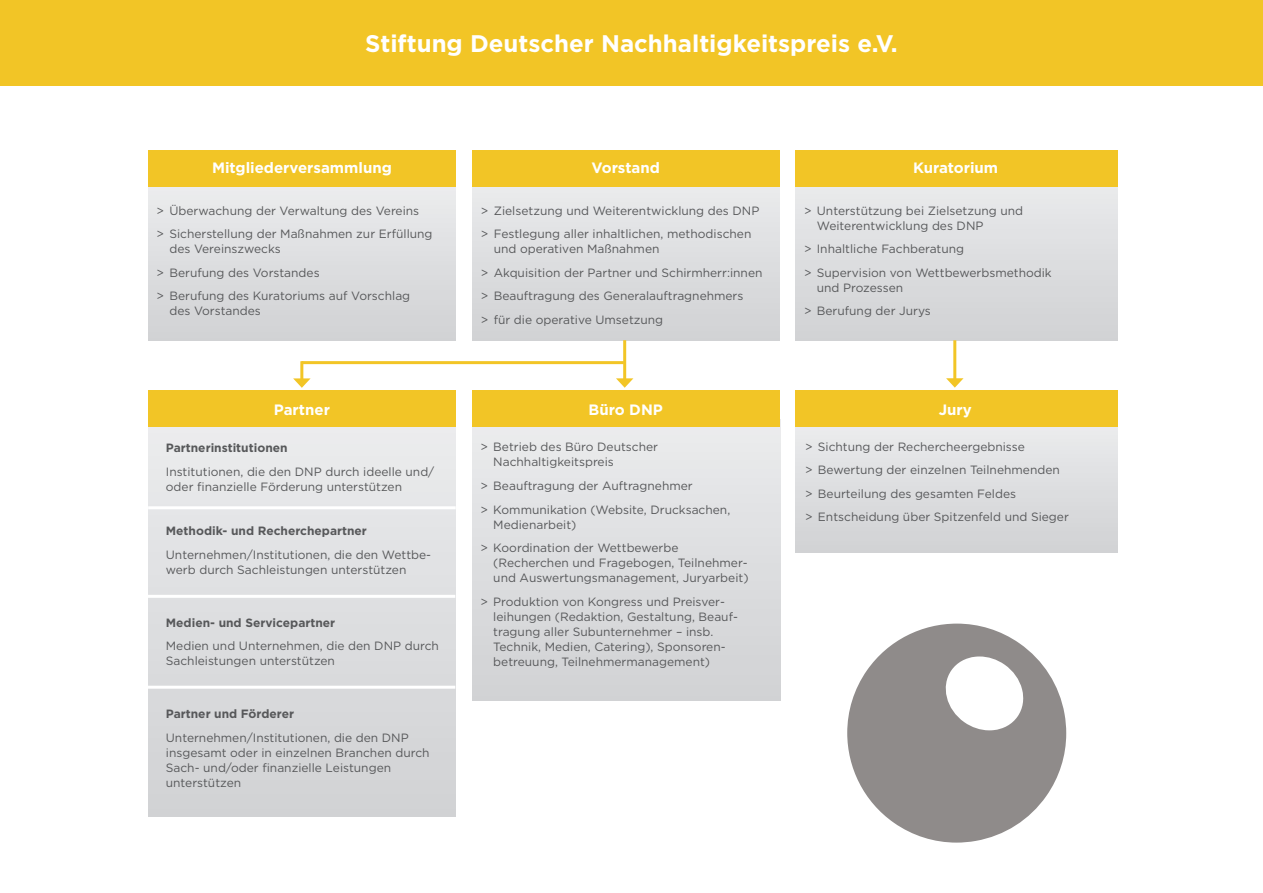
<style>
.page{position:relative;width:1263px;height:893px;background:#fff}
.page>*{position:absolute;margin:0;border:0;box-sizing:border-box;transform-origin:0 0}
.t1{font:700 24px "Gotham";color:#fff}
.t2{font:700 15px "Gotham";color:#fff}
.t3{font:12px/23.5px "Gotham";color:#57585a}
.t4{font:700 12px "Gotham";color:#57585a}
</style>
<div class="page">
<div style="left:148px;top:423px;width:308px;height:393px;background:linear-gradient(to right,#dedfe0,#dedfe0)"></div>
<div style="left:148px;top:187px;width:308px;height:153px;background:linear-gradient(to right,#dedfe0,#dedfe0)"></div>
<div style="left:148px;top:150px;width:308px;height:36px;background:#f2c526"></div>
<div style="left:472px;top:179px;width:307px;height:161px;background:linear-gradient(to right,#dddee0,#dddee0)"></div>
<div style="left:472px;top:150px;width:307px;height:37px;background:#f2c526"></div>
<div style="left:795px;top:175px;width:323px;height:165px;background:#dcdddf"></div>
<div style="left:795px;top:150px;width:323px;height:37px;background:#f2c526"></div>
<hr style="left:623px;top:340px;width:3px;height:41px;background:#f2c526">
<svg style="left:616px;top:378px;width:17px;height:10px"></svg>
<hr style="left:300px;top:361px;width:3px;height:20px;background:#f2c526">
<svg style="left:293px;top:378px;width:18px;height:10px"></svg>
<hr style="left:301px;top:361px;width:323px;height:3px;background:#f2c526">
<hr style="left:953px;top:340px;width:3px;height:41px;background:#f2c526">
<svg style="left:946px;top:378px;width:17px;height:10px"></svg>
<div style="left:148px;top:390px;width:308px;height:36px;background:#f2c526"></div>
<div style="left:472px;top:420px;width:308px;height:281px;background:linear-gradient(to bottom,#ebebe7,#d0d2d6)"></div>
<div style="left:472px;top:390px;width:307px;height:36px;background:#f2c526"></div>
<div style="left:795px;top:423px;width:323px;height:129px;background:linear-gradient(to right,#dedfe0,#dedfe0)"></div>
<div style="left:795px;top:390px;width:323px;height:36px;background:#f2c526"></div>
<div style="left:0;top:0;width:1263px;height:85px;background:#f2c526"></div>
<svg style="left:847px;top:624px;width:219px;height:219px;fill:#8f8b8a"></svg>
<hr style="left:148px;top:506px;width:308px;height:3px;background:#fff">
<hr style="left:148px;top:595px;width:307px;height:3px;background:#fff">
<hr style="left:148px;top:686px;width:307px;height:3px;background:#fff">
<h1 class="t1" style="left:365px;top:28px;width:534px">Stiftung Deutscher Nachhaltigkeitspreis e.V.</h1>
<p class="t2" style="left:212px;top:158px;width:181px">Mitgliederversammlung</p>
<p class="t2" style="left:591px;top:158px;width:70px">Vorstand</p>
<p class="t2" style="left:913px;top:158px;width:87px">Kuratorium</p>
<p class="t3" style="left:157px;top:198px;width:277px">&gt; Überwachung der Verwaltung des Vereins<br>&gt; Sicherstellung der Maßnahmen zur Erfüllung</p>
<p class="t3" style="left:157px;top:237px;width:255px;text-indent:13px">des Vereinszwecks<br>&gt; Berufung des Vorstandes<br>&gt; Berufung des Kuratoriums auf Vorschlag</p>
<p class="t3" style="left:169px;top:299px;width:93px">des Vorstandes</p>
<p class="t2" style="left:274px;top:399px;width:58px">Partner</p>
<p class="t4" style="left:166px;top:440px;width:123px">Partnerinstitutionen</p>
<p class="t3" style="left:166px;top:464px;width:270px;line-height:15px">Institutionen, die den DNP durch ideelle und/ oder finanzielle Förderung unterstützen</p>
<p class="t4" style="left:166px;top:523px;width:203px">Methodik- und Recherchepartner</p>
<p class="t3" style="left:166px;top:547px;width:267px;line-height:15px">Unternehmen/Institutionen, die den Wettbe&shy;werb durch Sachleistungen unterstützen</p>
<p class="t4" style="left:166px;top:615px;width:171px">Medien- und Servicepartner</p>
<p class="t3" style="left:166px;top:638px;width:275px;line-height:15px">Medien und Unternehmen, die den DNP durch<br>Sachleistungen unterstützen</p>
<p class="t4" style="left:166px;top:706px;width:130px">Partner und Förderer</p>
<p class="t3" style="left:166px;top:730px;width:265px;line-height:15px">Unternehmen/Institutionen, die den DNP insgesamt oder in einzelnen Branchen durch Sach- und/oder finanzielle Leistungen unterstützen</p>
<p class="t3" style="left:481px;top:198px;width:280px">&gt; Zielsetzung und Weiterentwicklung des DNP &gt; Festlegung aller inhaltlichen, methodischen</p>
<p class="t3" style="left:481px;top:237px;width:283px;text-indent:13px">und operativen Maßnahmen<br>&gt; Akquisition der Partner und Schirmherr:innen &gt; Beauftragung des Generalauftragnehmers<br>&gt; für die operative Umsetzung</p>
<p class="t2" style="left:589px;top:400px;width:76px">Büro DNP</p>
<p class="t3" style="left:493px;top:439px;width:166px;line-height:15px;text-indent:-13px">&gt; Betrieb des Büro Deutscher<br>Nachhaltigkeitspreis</p>
<p class="t3" style="left:480px;top:474px;width:251px">&gt; Beauftragung der Auftragnehmer<br>&gt; Kommunikation (Website, Drucksachen,</p>
<p class="t3" style="left:480px;top:512px;width:199px;text-indent:13px">Medienarbeit)<br>&gt; Koordination der Wettbewerbe</p>
<p class="t3" style="left:493px;top:555px;width:257px;line-height:15px">(Recherchen und Fragebogen, Teilnehmer&shy;und Auswertungsmanagement, Juryarbeit)</p>
<p class="t3" style="left:493px;top:593px;width:246px;line-height:15px;text-indent:-13px">&gt; Produktion von Kongress und Preisver&shy;leihungen (Redaktion, Gestaltung, Beauf&shy;tragung aller Subunternehmer – insb.<br>Technik, Medien, Catering), Sponsoren&shy;betreuung, Teilnehmermanagement)</p>
<p class="t3" style="left:817px;top:203px;width:208px;line-height:15px;text-indent:-13px">&gt; Unterstützung bei Zielsetzung und<br>Weiterentwicklung des DNP</p>
<p class="t3" style="left:804px;top:237px;width:249px">&gt; Inhaltliche Fachberatung<br>&gt; Supervision von Wettbewerbsmethodik</p>
<p class="t3" style="left:804px;top:275px;width:128px;text-indent:13px">und Prozessen<br>&gt; Berufung der Jurys</p>
<p class="t2" style="left:939px;top:400px;width:35px">Jury</p>
<p class="t3" style="left:805px;top:435px;width:265px">&gt; Sichtung der Rechercheergebnisse<br>&gt; Bewertung der einzelnen Teilnehmenden &gt; Beurteilung des gesamten Feldes<br>&gt; Entscheidung über Spitzenfeld und Sieger</p>
</div>
